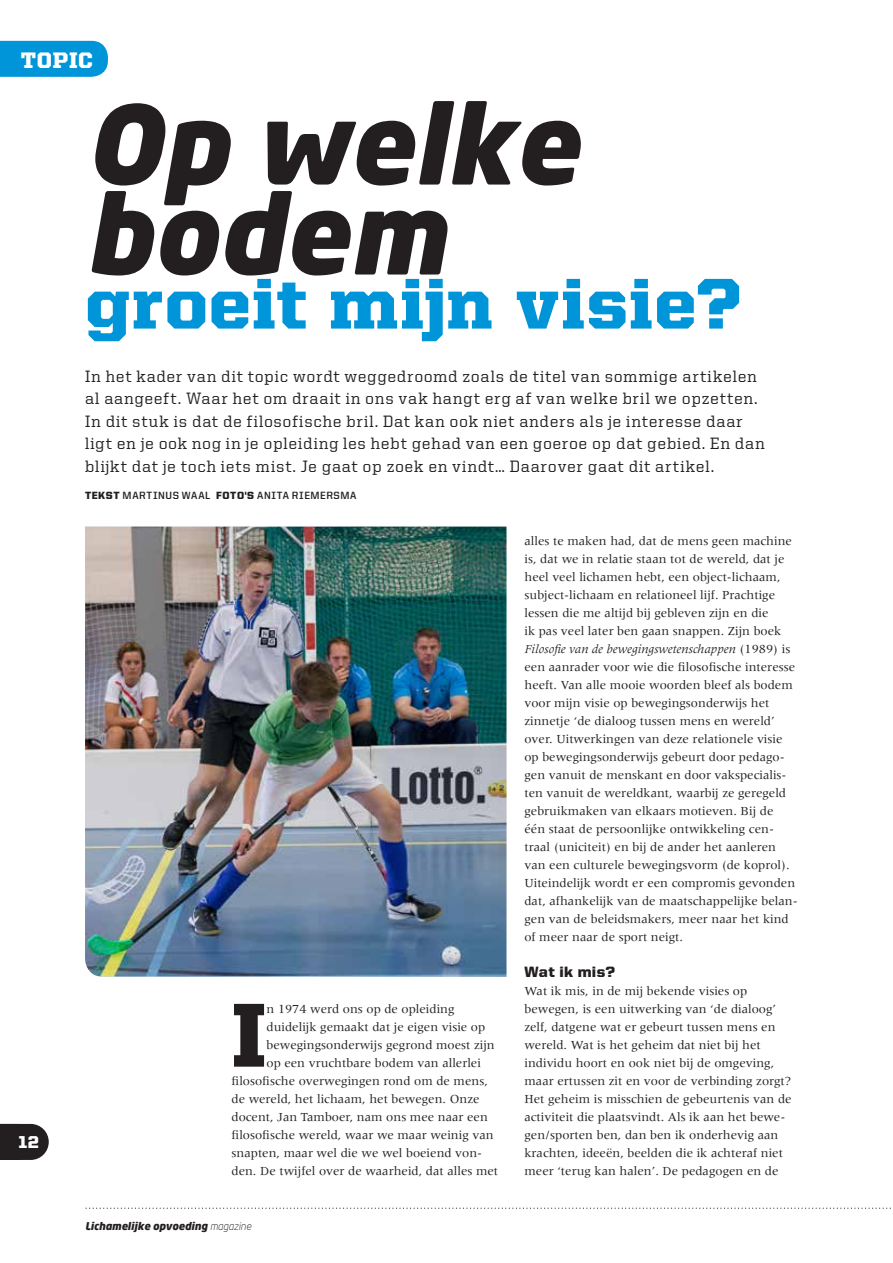
<style>
.page{position:relative;width:893px;height:1263px;background:#fff}
.page>*{position:absolute;margin:0;border:0;box-sizing:border-box;transform-origin:0 0}
.t1{font:italic 900 108px/90px "Neo Sans";color:#231f20}
.t2{font:900 91.05px "United Serif Reg";color:#231f20}
.t3{font:900 72px "United Serif Reg";letter-spacing:.02em;color:#0095d9}
.t4{font:900 22.5px "United Serif Reg";letter-spacing:.03em;color:#fff}
.t5{font:900 17.25px "United Sans Reg";color:#fff}
.t6{font:500 16.5px/22.5px "United Serif Reg";letter-spacing:.05em;color:#231f20}
.t7{font:900 15px "United Sans Reg";letter-spacing:.025em;color:#231f20}
.t8{font:12.75px/18px "Meridien LT Std";color:#231f20}
.t9{font:700 10.5px "United Sans Reg";letter-spacing:.055em;color:#231f20}
.t10{font:italic 900 10.5px "Neo Sans";color:#231f20}
.s1{font-weight:900}
.s2{font-weight:300}
.s3{font-style:italic}
</style>
<div class="page">
<img style="left:85px;top:527px;width:421px;height:450px">
<div style="left:0;top:41px;width:108px;height:36px;background:#0095d9"></div>
<svg style="left:0;top:1124px;width:49px;height:36px;background:#353132"></svg>
<svg style="left:85px;top:1207px;width:806px;height:2px"></svg>
<h3 class="t4" style="left:21px;top:48px;width:74px">TOPIC</h3>
<h1 class="t1" style="left:85px;top:96px;width:495px">Op welke bodem</h1>
<h3 class="t3" style="left:85px;top:264px;width:657px">groeit mijn visie?</h3>
<h3 class="t5" style="left:18px;top:1133px;width:22px">12</h3>
<p class="t6" style="left:85px;top:364px;width:681px">In het kader van dit topic wordt weggedroomd zoals de titel van sommige artikelen al aangeeft. Waar het om draait in ons vak hangt erg af van welke bril we opzetten.<br>In dit stuk is dat de filosofische bril. Dat kan ook niet anders als je interesse daar ligt en je ook nog in je opleiding les hebt gehad van een goeroe op dat gebied. En dan blijkt dat je toch iets mist. Je gaat op zoek en vindt… Daarover gaat dit artikel.</p>
<p class="t9" style="left:85px;top:489px;width:273px"><span class="s1">TEKST</span> MARTINUS WAAL <span class="s1">FOTO'S</span> ANITA RIEMERSMA</p>
<h2 class="t2" style="left:232px;top:985px;width:37px">I</h2>
<p class="t8" style="left:267px;top:999px;width:190px">n 1974 werd ons op de opleiding</p>
<p class="t8" style="left:267px;top:1017px;width:220px">duidelijk gemaakt dat je eigen visie op</p>
<p class="t8" style="left:267px;top:1035px;width:230px">bewegingsonderwijs gegrond moest zijn</p>
<p class="t8" style="left:267px;top:1053px;width:216px">op een vruchtbare bodem van allerlei</p>
<p class="t8" style="left:232px;top:1071px;width:258px">filosofische overwegingen rond om de mens,</p>
<p class="t8" style="left:232px;top:1089px;width:250px">de wereld, het lichaam, het bewegen. Onze</p>
<p class="t8" style="left:232px;top:1107px;width:258px">docent, Jan Tamboer, nam ons mee naar een</p>
<p class="t8" style="left:232px;top:1125px;width:264px">filosofische wereld, waar we maar weinig van</p>
<p class="t8" style="left:232px;top:1143px;width:252px">snapten, maar wel die we wel boeiend von-</p>
<p class="t8" style="left:232px;top:1161px;width:268px">den. De twijfel over de waarheid, dat alles met</p>
<p class="t10" style="left:85px;top:1219px;width:168px">Lichamelijke opvoeding <span class="s2">magazine</span></p>
<p class="t8" style="left:524px;top:531px;width:275px">alles te maken had, dat de mens geen machine is, dat we in relatie staan tot de wereld, dat je heel veel lichamen hebt, een object-lichaam, subject-lichaam en relationeel lijf. Prachtige lessen die me altijd bij gebleven zijn en die<br>ik pas veel later ben gaan snappen. Zijn boek <span class="s3">Filosofie van de bewegingswetenschappen</span> (1989) is een aanrader voor wie die filosofische interesse heeft. Van alle mooie woorden bleef als bodem voor mijn visie op bewegingsonderwijs het zinnetje ‘de dialoog tussen mens en wereld’ over. Uitwerkingen van deze relationele visie op bewegingsonderwijs gebeurt door pedago&shy;gen vanuit de menskant en door vakspecialis&shy;ten vanuit de wereldkant, waarbij ze geregeld gebruikmaken van elkaars motieven. Bij de<br>één staat de persoonlijke ontwikkeling cen&shy;traal (uniciteit) en bij de ander het aanleren van een culturele bewegingsvorm (de koprol).<br>Uiteindelijk wordt er een compromis gevonden dat, afhankelijk van de maatschappelijke belan&shy;gen van de beleidsmakers, meer naar het kind of meer naar de sport neigt.</p>
<p class="t7" style="left:524px;top:963px;width:92px">Wat ik mis?</p>
<p class="t8" style="left:524px;top:981px;width:269px">Wat ik mis, in de mij bekende visies op bewegen, is een uitwerking van ‘de dialoog’ zelf, datgene wat er gebeurt tussen mens en wereld. Wat is het geheim dat niet bij het individu hoort en ook niet bij de omgeving, maar ertussen zit en voor de verbinding zorgt?<br>Het geheim is misschien de gebeurtenis van de activiteit die plaatsvindt. Als ik aan het bewe&shy;gen/sporten ben, dan ben ik onderhevig aan krachten, ideeën, beelden die ik achteraf niet meer ‘terug kan halen’. De pedagogen en de</p>
</div>
